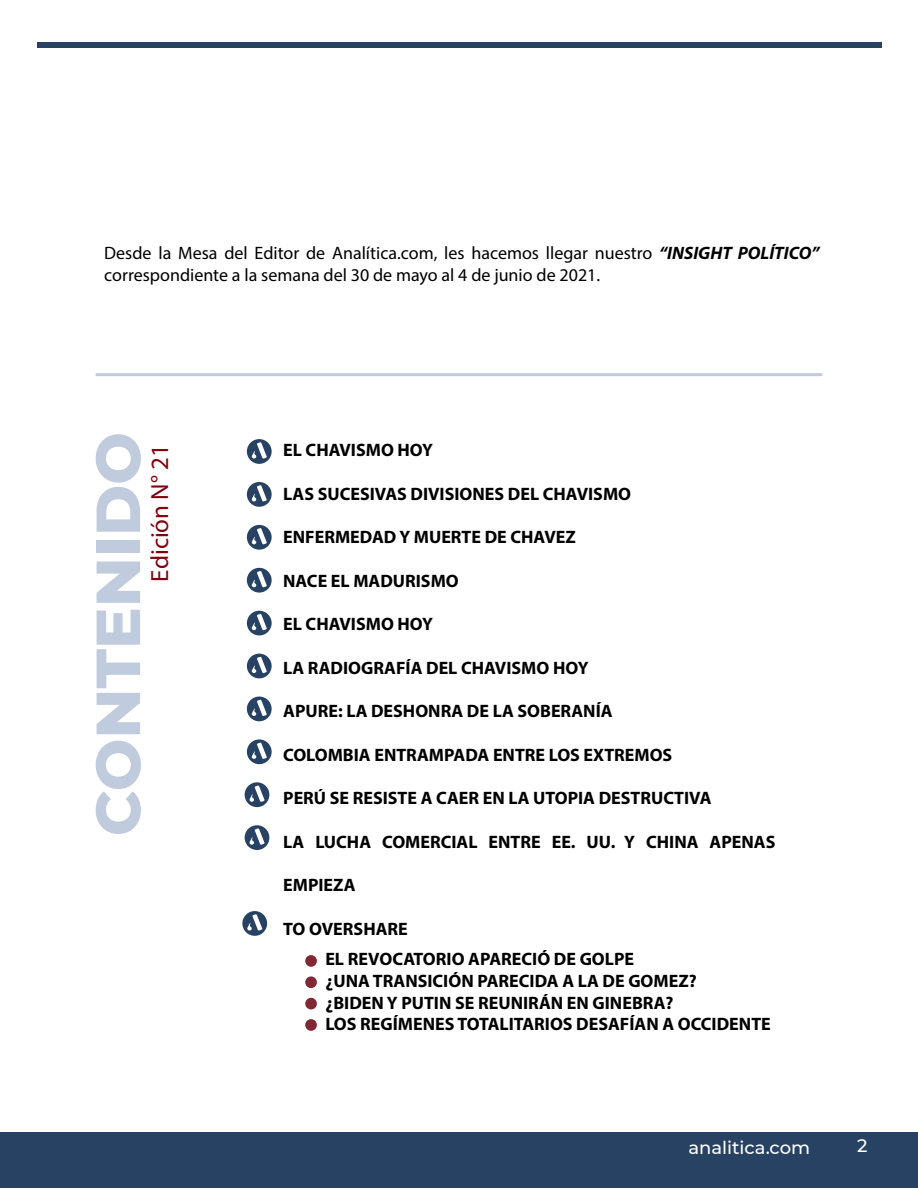
<style>
.page{position:relative;width:918px;height:1188px;background:#fff}
.page>*{position:absolute;margin:0;border:0;box-sizing:border-box;transform-origin:0 0}
.t1{font:800 62.1px "Montserrat";color:#c0ccde}
.t2{font:24.9px "Myriad Pro";color:#80000e}
.t3{font:700 18px/21.6px "Myriad Pro";color:#000}
.t4{font:18px/21.6px "Myriad Pro";color:#000}
.t5{font:500 18px "Montserrat";color:#fff}
.s1{font-weight:700;font-style:italic}
</style>
<div class="page">
<div style="left:37px;top:42px;width:845px;height:6px;background:#284264"></div>
<div style="left:0;top:1132px;width:918px;height:56px;background:#284264"></div>
<div style="left:247px;top:439px;width:25px;height:25px;background:#284264;border-radius:50%"></div>
<svg style="left:252px;top:442px;width:15px;height:17px"></svg>
<div style="left:247px;top:482px;width:25px;height:25px;background:#284264;border-radius:50%"></div>
<svg style="left:252px;top:485px;width:15px;height:17px"></svg>
<div style="left:247px;top:525px;width:25px;height:25px;background:#284264;border-radius:50%"></div>
<svg style="left:252px;top:528px;width:15px;height:17px"></svg>
<div style="left:247px;top:568px;width:25px;height:25px;background:#284264;border-radius:50%"></div>
<svg style="left:252px;top:571px;width:15px;height:16px"></svg>
<div style="left:247px;top:611px;width:25px;height:24px;background:#284264;border-radius:50%"></div>
<svg style="left:252px;top:614px;width:15px;height:16px"></svg>
<div style="left:247px;top:654px;width:25px;height:24px;background:#284264;border-radius:50%"></div>
<svg style="left:252px;top:657px;width:15px;height:16px"></svg>
<div style="left:247px;top:697px;width:25px;height:24px;background:#284264;border-radius:50%"></div>
<svg style="left:252px;top:700px;width:15px;height:16px"></svg>
<div style="left:247px;top:739px;width:25px;height:25px;background:#284264;border-radius:50%"></div>
<svg style="left:252px;top:743px;width:15px;height:16px"></svg>
<div style="left:245px;top:782px;width:24px;height:25px;background:#284264;border-radius:50%"></div>
<svg style="left:250px;top:785px;width:15px;height:17px"></svg>
<div style="left:245px;top:825px;width:24px;height:25px;background:#284264;border-radius:50%"></div>
<svg style="left:250px;top:828px;width:15px;height:17px"></svg>
<div style="left:242px;top:911px;width:25px;height:25px;background:#284264;border-radius:50%"></div>
<svg style="left:247px;top:914px;width:15px;height:17px"></svg>
<div style="left:305px;top:955px;width:12px;height:12px;background:#802934;border-radius:50%"></div>
<div style="left:305px;top:976px;width:12px;height:12px;background:#802934;border-radius:50%"></div>
<hr style="left:96px;top:373px;width:726px;height:3px;background:#c0ccde">
<div style="left:305px;top:998px;width:12px;height:11px;background:#802934;border-radius:50%"></div>
<div style="left:305px;top:1019px;width:12px;height:12px;background:#802934;border-radius:50%"></div>
<p class="t4" style="left:104px;top:242px;width:717px">Desde la Mesa del Editor de Analítica.com, les hacemos llegar nuestro <span class="s1">“INSIGHT POLÍTICO” </span>correspondiente a la semana del 30 de mayo al 4 de junio de 2021.</p>
<h1 class="t1" style="left:73px;top:836px;width:406px;rotate:-90deg">CONTENIDO</h1>
<h2 class="t2" style="left:145px;top:582px;width:138px;rotate:-90deg">Edición N° 21</h2>
<p class="t3" style="left:283px;top:439px;width:151px">EL CHAVISMO HOY</p>
<p class="t3" style="left:283px;top:482px;width:349px">LAS SUCESIVAS DIVISIONES DEL CHAVISMO</p>
<p class="t3" style="left:283px;top:526px;width:294px">ENFERMEDAD Y MUERTE DE CHAVEZ</p>
<p class="t3" style="left:283px;top:569px;width:177px">NACE EL MADURISMO</p>
<p class="t3" style="left:283px;top:613px;width:151px">EL CHAVISMO HOY</p>
<p class="t3" style="left:283px;top:656px;width:307px">LA RADIOGRAFÍA DEL CHAVISMO HOY</p>
<p class="t3" style="left:283px;top:700px;width:331px">APURE: LA DESHONRA DE LA SOBERANÍA</p>
<p class="t3" style="left:283px;top:743px;width:391px">COLOMBIA ENTRAMPADA ENTRE LOS EXTREMOS</p>
<p class="t3" style="left:283px;top:787px;width:430px">PERÚ SE RESISTE A CAER EN LA UTOPIA DESTRUCTIVA</p>
<p class="t3" style="left:283px;top:830px;width:494px">LA LUCHA COMERCIAL ENTRE EE. UU. Y CHINA APENAS</p>
<p class="t3" style="left:283px;top:874px;width:74px">EMPIEZA</p>
<p class="t3" style="left:283px;top:917px;width:126px">TO OVERSHARE</p>
<p class="t3" style="left:325px;top:948px;width:447px">EL REVOCATORIO APARECIÓ DE GOLPE<br>¿UNA TRANSICIÓN PARECIDA A LA DE GOMEZ?<br>¿BIDEN Y PUTIN SE REUNIRÁN EN GINEBRA?<br>LOS REGÍMENES TOTALITARIOS DESAFÍAN A OCCIDENTE</p>
<p class="t5" style="left:688px;top:1135px;width:123px">analitica.com</p>
<p class="t5" style="left:857px;top:1133px;width:12px">2</p>
</div>
